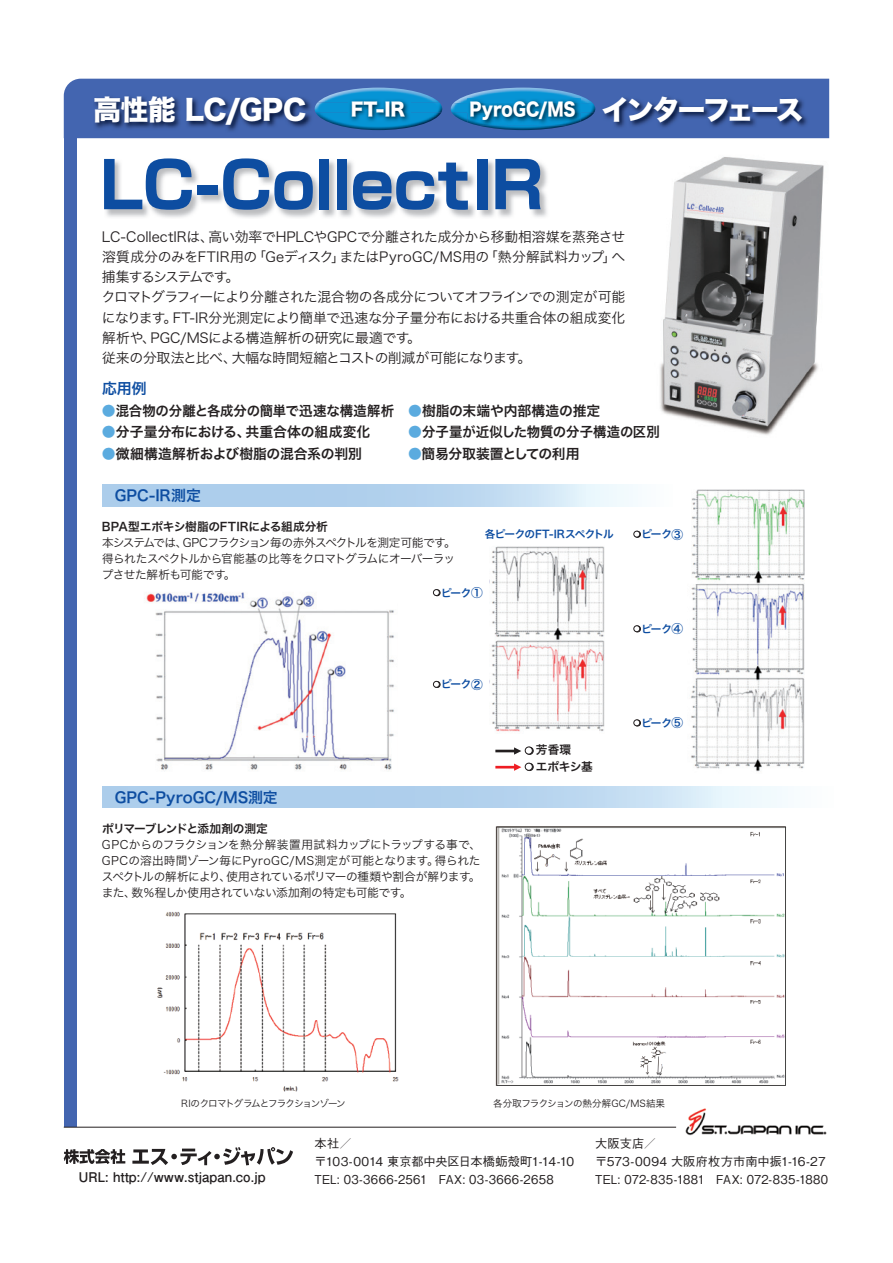
<style>
.page{position:relative;width:893px;height:1263px;background:#fff}
.page>*{position:absolute;margin:0;border:0;box-sizing:border-box;transform-origin:0 0}
.t1{font:700 63.75px "Shin Go Pr 6 N";letter-spacing:-.01em;color:#0d4da1}
.t2{font:27.6px "Hira Kaku Std N W8";letter-spacing:-.01em;color:#fff}
.t3{font:18px "Hira Kaku Std N W8";letter-spacing:-.01em;color:#fff;scale:.88 1}
.t4{font:18px "Hira Kaku Std N W8";letter-spacing:-.01em;color:#fff}
.t5{font:14.85px "Hira Kaku Pro N W6";letter-spacing:-.005em;color:#0d4da1}
.t6{font:13.8px/20.2px "Hira Kaku Pro N W3";letter-spacing:-.025em;color:#231f20}
.t7{font:13.8px "Hira Kaku Pro N W6";letter-spacing:-.005em;color:#231f20}
.t8{font:700 13.35px "Futo Go B101 Pr 6 N";color:#231f20}
.t9{font:500 12.15px/18px "Gothic BBB Pr 6 N";letter-spacing:.01em;color:#231f20}
.t10{font:500 12.15px "Gothic BBB Pr 6 N";letter-spacing:.035em;color:#231f20;scale:.95 1}
.t11{font:500 12.15px/18px "Gothic BBB Pr 6 N";letter-spacing:-.015em;color:#231f20}
.t12{font:11.7px/15.9px "Hira Kaku Pro N W3";letter-spacing:-.05em;color:#231f20;text-align:justify}
.t13{font:11.7px/17px "Hira Kaku Pro N W6";letter-spacing:-.015em;color:#231f20}
.t14{font:11.7px "Hira Kaku Pro N W6";letter-spacing:-.055em;color:#231f20}
.t15{font:10.65px "Hira Kaku Pro N W6";letter-spacing:-.065em;color:#0d4da1}
.t16{font:9.6px "Hira Kaku Pro N W3";letter-spacing:-.1em;color:#231f20}
.t17{font:9.6px "Hira Kaku Pro N W3";letter-spacing:-.005em;color:#231f20}
.s1{font-size:27.6px}
.s2{color:#5babdf}
.s3{font-size:11.7px}
</style>
<div class="page">
<div style="left:64px;top:118px;width:13px;height:1009px;background:#4365b0"></div>
<div style="left:64px;top:79px;width:765px;height:59px;background:#4365b0"></div>
<img style="left:495px;top:826px;width:292px;height:260px">
<img style="left:157px;top:912px;width:242px;height:180px">
<img style="left:660px;top:157px;width:164px;height:278px">
<img style="left:685px;top:1108px;width:142px;height:28px">
<hr style="left:64px;top:1127px;width:612px;height:1px;background:#231f20">
<svg style="left:64px;top:1147px;width:229px;height:18px"></svg>
<img style="left:105px;top:160px;width:442px;height:58px">
<img style="left:602px;top:95px;width:207px;height:35px">
<img style="left:318px;top:88px;width:121px;height:14px">
<img style="left:315px;top:102px;width:127px;height:28px">
<img style="left:453px;top:88px;width:140px;height:15px">
<img style="left:451px;top:103px;width:144px;height:27px">
<img style="left:349px;top:98px;width:62px;height:25px">
<img style="left:468px;top:98px;width:113px;height:28px">
<img style="left:93px;top:95px;width:220px;height:37px">
<svg style="left:102px;top:485px;width:536px;height:21px"></svg>
<svg style="left:102px;top:787px;width:686px;height:21px"></svg>
<img style="left:144px;top:592px;width:250px;height:178px">
<img style="left:491px;top:546px;width:114px;height:186px">
<img style="left:690px;top:583px;width:114px;height:189px">
<img style="left:692px;top:489px;width:112px;height:94px">
<div style="left:433px;top:589px;width:7px;height:7px;border:1px solid #231f20;border-radius:50%"></div>
<div style="left:634px;top:531px;width:7px;height:6px;border:1px solid #231f20;border-radius:50%"></div>
<svg style="left:634px;top:531px;width:6px;height:6px"></svg>
<div style="left:634px;top:626px;width:7px;height:6px;border:1px solid #231f20;border-radius:50%"></div>
<div style="left:634px;top:625px;width:6px;height:7px;border:1px solid #231f20;border-radius:50%"></div>
<div style="left:634px;top:720px;width:7px;height:6px;border:1px solid #231f20;border-radius:50%"></div>
<svg style="left:634px;top:720px;width:6px;height:6px"></svg>
<div style="left:434px;top:681px;width:6px;height:7px;border:1px solid #231f20;border-radius:50%"></div>
<div style="left:433px;top:681px;width:7px;height:6px;border:1px solid #231f20;border-radius:50%"></div>
<div style="left:526px;top:747px;width:7px;height:8px;border:1px solid #231f20;border-radius:50%"></div>
<div style="left:525px;top:747px;width:7px;height:7px;background:#fff;border-radius:50%"></div>
<div style="left:525px;top:747px;width:8px;height:7px;border:1px solid #231f20;border-radius:50%"></div>
<div style="left:526px;top:763px;width:7px;height:8px;border:1px solid #231f20;border-radius:50%"></div>
<div style="left:525px;top:763px;width:7px;height:7px;background:#fff;border-radius:50%"></div>
<div style="left:525px;top:763px;width:8px;height:7px;border:1px solid #231f20;border-radius:50%"></div>
<hr style="left:495px;top:766px;width:20px;height:2px;background:#ee1d23">
<hr style="left:495px;top:750px;width:20px;height:2px;background:#231f20">
<svg style="left:514px;top:763px;width:7px;height:8px"></svg>
<svg style="left:514px;top:747px;width:7px;height:8px"></svg>
<h2 class="t2" style="left:93px;top:94px;width:215px">高性能 LC/GPC</h2>
<h3 class="t4" style="left:351px;top:99px;width:56px">FT-IR</h3>
<h3 class="t3" style="left:470px;top:99px;width:381px">PyroGC/MS <span class="s1">インターフェース</span></h3>
<h1 class="t1" style="left:100px;top:134px;width:445px">LC-CollectIR</h1>
<p class="t6" style="left:102px;top:225px;width:525px">LC-CollectIRは、高い効率でHPLCやGPCで分離された成分から移動相溶媒を蒸発させ溶質成分のみをFTIR用の「Geディスク」またはPyroGC/MS用の「熱分解試料カップ」へ捕集するシステムです。<br>クロマトグラフィーにより分離された混合物の各成分についてオフラインでの測定が可能になります。FT-IR分光測定により簡単で迅速な分子量分布における共重合体の組成変化解析や、PGC/MSによる構造解析の研究に最適です。<br>従来の分取法と比べ、大幅な時間短縮とコストの削減が可能になります。</p>
<p class="t5" style="left:102px;top:375px;width:46px">応用例</p>
<p class="t7" style="left:102px;top:398px;width:294px"><span class="s2">●</span>混合物の分離と各成分の簡単で迅速な構造解析</p>
<p class="t7" style="left:102px;top:420px;width:270px"><span class="s2">●</span>分子量分布における、共重合体の組成変化</p>
<p class="t7" style="left:102px;top:441px;width:262px"><span class="s2">●</span>微細構造解析および樹脂の混合系の判別</p>
<p class="t5" style="left:115px;top:482px;width:88px">GPC-IR測定</p>
<p class="t7" style="left:408px;top:398px;width:194px"><span class="s2">●</span>樹脂の末端や内部構造の推定</p>
<p class="t7" style="left:408px;top:420px;width:253px"><span class="s2">●</span>分子量が近似した物質の分子構造の区別</p>
<p class="t7" style="left:408px;top:441px;width:173px"><span class="s2">●</span>簡易分取装置としての利用</p>
<p class="t13" style="left:102px;top:518px;width:227px">BPA型エポキシ樹脂のFTIRによる組成分析</p>
<p class="t12" style="left:102px;top:534px;width:355px">本システムでは、GPCフラクション毎の赤外スペクトルを測定可能です。得られたスペクトルから官能基の比等をクロマトグラムにオーバーラップさせた解析も可能です。</p>
<p class="t15" style="left:485px;top:525px;width:130px">各ピークのFT-IRスペクトル</p>
<p class="t15" style="left:441px;top:583px;width:43px">ピーク<span class="s3">①</span></p>
<p class="t5" style="left:115px;top:784px;width:164px">GPC-PyroGC/MS測定</p>
<p class="t15" style="left:441px;top:675px;width:43px">ピーク<span class="s3">②</span></p>
<p class="t14" style="left:102px;top:818px;width:167px">ポリマーブレンドと添加剤の測定</p>
<p class="t12" style="left:102px;top:836px;width:381px">GPCからのフラクションを熱分解装置用試料カップにトラップする事で、GPCの溶出時間ゾーン毎にPyroGC/MS測定が可能となります。得られたスペクトルの解析により、使用されているポリマーの種類や割合が解ります。また、数％程しか使用されていない添加剤の特定も可能です。</p>
<p class="t13" style="left:536px;top:741px;width:59px">芳香環<br>エポキシ基</p>
<p class="t15" style="left:641px;top:525px;width:43px">ピーク<span class="s3">③</span></p>
<p class="t15" style="left:641px;top:619px;width:43px">ピーク<span class="s3">④</span></p>
<p class="t15" style="left:641px;top:713px;width:43px">ピーク<span class="s3">⑤</span></p>
<p class="t16" style="left:181px;top:1095px;width:166px">RIのクロマトグラムとフラクションゾーン</p>
<p class="t17" style="left:493px;top:1094px;width:173px">各分取フラクションの熱分解GC/MS結果</p>
<p class="t11" style="left:314px;top:1134px;width:261px">本社／<br>〒103-0014 東京都中央区日本橋蛎殻町1-14-10</p>
<p class="t8" style="left:78px;top:1166px;width:189px">URL: http://www.stjapan.co.jp</p>
<p class="t10" style="left:315px;top:1170px;width:253px">TEL: 03-3666-2561　FAX: 03-3666-2658</p>
<p class="t9" style="left:595px;top:1134px;width:235px">大阪支店／<br>〒573-0094 大阪府枚方市南中振1-16-27<br>TEL: 072-835-1881　FAX: 072-835-1880</p>
</div>
